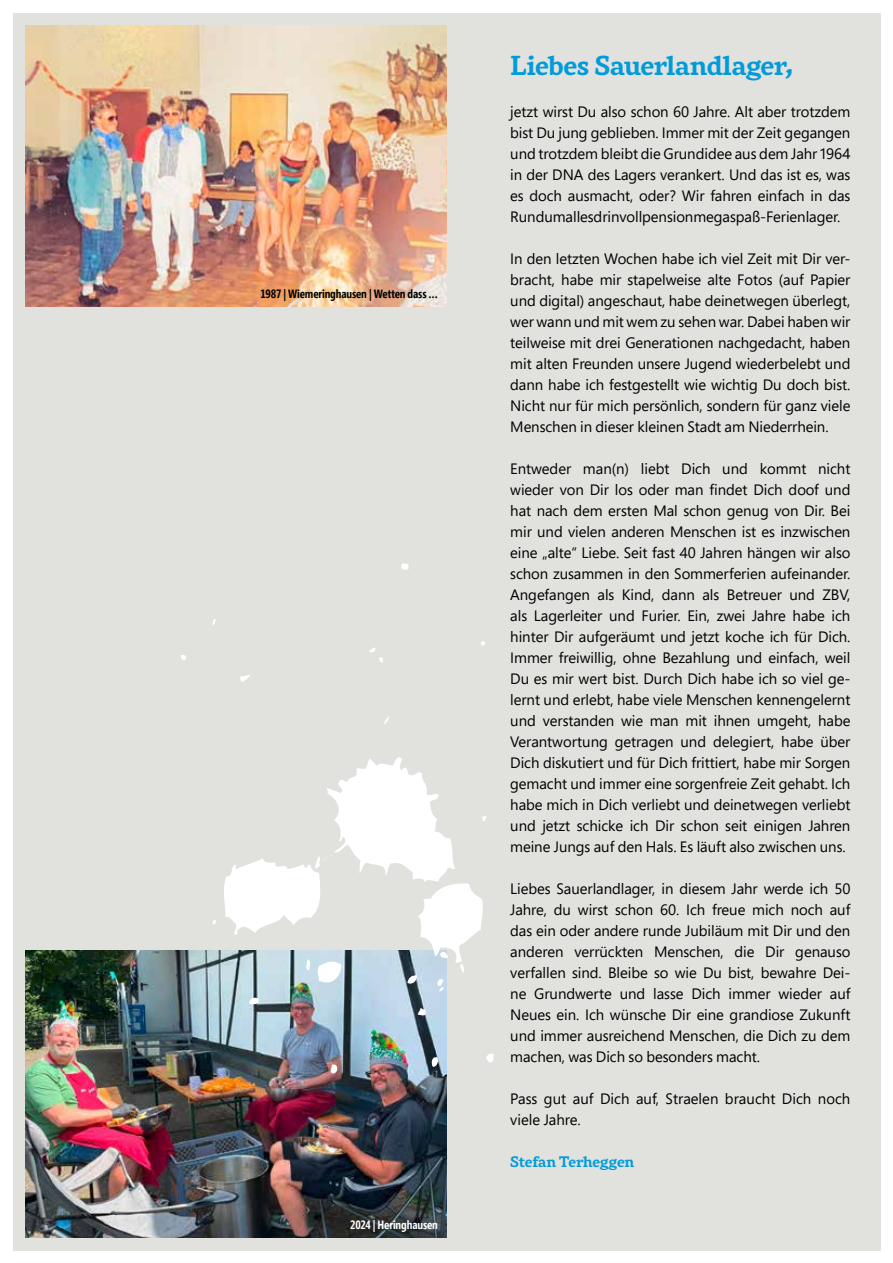
<style>
.page{position:relative;width:893px;height:1263px;background:#fff}
.page>*{position:absolute;margin:0;border:0;box-sizing:border-box;transform-origin:0 0}
.t1{font:700 27px "Rival";letter-spacing:-.015em;color:#009bd9}
.t2{font:15px/21px "Segoe Pro";letter-spacing:-.005em;color:#000;text-align:justify}
.t3{font:700 15px "Rival";letter-spacing:-.01em;color:#009bd9}
.t4{font:700 12px "Segoe Condensed";letter-spacing:-.015em;color:#000}
.t5{font:700 12px "Segoe Condensed";letter-spacing:-.015em;color:#fff}
</style>
<div class="page">
<div style="left:13px;top:14px;width:867px;height:1237px;background:#e1e1de"></div>
<img style="left:26px;top:26px;width:420px;height:280px">
<img style="left:26px;top:950px;width:420px;height:287px">
<svg style="left:486px;top:1053px;width:8px;height:10px"></svg>
<svg style="left:481px;top:641px;width:4px;height:4px"></svg>
<svg style="left:431px;top:1056px;width:8px;height:11px"></svg>
<svg style="left:401px;top:563px;width:7px;height:7px"></svg>
<svg style="left:384px;top:716px;width:5px;height:8px"></svg>
<svg style="left:369px;top:647px;width:14px;height:16px"></svg>
<svg style="left:329px;top:1062px;width:11px;height:13px"></svg>
<svg style="left:240px;top:675px;width:11px;height:7px"></svg>
<svg style="left:213px;top:619px;width:3px;height:6px"></svg>
<svg style="left:181px;top:655px;width:5px;height:5px"></svg>
<svg style="left:212px;top:757px;width:274px;height:259px"></svg>
<p class="t4" style="left:261px;top:286px;width:179px">1987 | Wiemeringhausen | Wetten dass …</p>
<p class="t5" style="left:350px;top:1217px;width:89px">2024 | Heringhausen</p>
<h1 class="t1" style="left:510px;top:44px;width:284px">Liebes Sauerlandlager,</h1>
<p class="t2" style="left:510px;top:101px;width:342px">jetzt wirst Du also schon 60 Jahre. Alt aber trotzdem bist Du jung geblieben. Immer mit der Zeit gegangen und trotzdem bleibt die Grundidee aus dem Jahr 1964 in der DNA des Lagers verankert. Und das ist es, was es doch ausmacht, oder? Wir fahren einfach in das Rundumallesdrinvollpensionmegaspaß-Ferienlager.</p>
<p class="t2" style="left:510px;top:248px;width:342px">In den letzten Wochen habe ich viel Zeit mit Dir ver&shy;bracht, habe mir stapelweise alte Fotos (auf Papier und digital) angeschaut, habe deinetwegen überlegt, wer wann und mit wem zu sehen war. Dabei haben wir teilweise mit drei Generationen nachgedacht, haben mit alten Freunden unsere Jugend wiederbelebt und dann habe ich festgestellt wie wichtig Du doch bist.<br>Nicht nur für mich persönlich, sondern für ganz viele Menschen in dieser kleinen Stadt am Niederrhein.</p>
<p class="t2" style="left:510px;top:458px;width:342px">Entweder man(n) liebt Dich und kommt nicht wieder von Dir los oder man findet Dich doof und hat nach dem ersten Mal schon genug von Dir. Bei mir und vielen anderen Menschen ist es inzwischen eine „alte“ Liebe. Seit fast 40 Jahren hängen wir also schon zusammen in den Sommerferien aufeinander.<br>Angefangen als Kind, dann als Betreuer und ZBV, als Lagerleiter und Furier. Ein, zwei Jahre habe ich hinter Dir aufgeräumt und jetzt koche ich für Dich.<br>Immer freiwillig, ohne Bezahlung und einfach, weil Du es mir wert bist. Durch Dich habe ich so viel ge&shy;lernt und erlebt, habe viele Menschen kennengelernt und verstanden wie man mit ihnen umgeht, habe Verantwortung getragen und delegiert, habe über Dich diskutiert und für Dich frittiert, habe mir Sorgen gemacht und immer eine sorgenfreie Zeit gehabt. Ich habe mich in Dich verliebt und deinetwegen verliebt und jetzt schicke ich Dir schon seit einigen Jahren meine Jungs auf den Hals. Es läuft also zwischen uns.</p>
<p class="t2" style="left:510px;top:878px;width:342px">Liebes Sauerlandlager, in diesem Jahr werde ich 50<br>Jahre, du wirst schon 60. Ich freue mich noch auf das ein oder andere runde Jubiläum mit Dir und den anderen verrückten Menschen, die Dir genauso verfallen sind. Bleibe so wie Du bist, bewahre Dei&shy;ne Grundwerte und lasse Dich immer wieder auf Neues ein. Ich wünsche Dir eine grandiose Zukunft und immer ausreichend Menschen, die Dich zu dem machen, was Dich so besonders macht.</p>
<p class="t2" style="left:510px;top:1088px;width:342px">Pass gut auf Dich auf, Straelen braucht Dich noch viele Jahre.</p>
<p class="t3" style="left:510px;top:1150px;width:125px">Stefan Terheggen</p>
</div>
